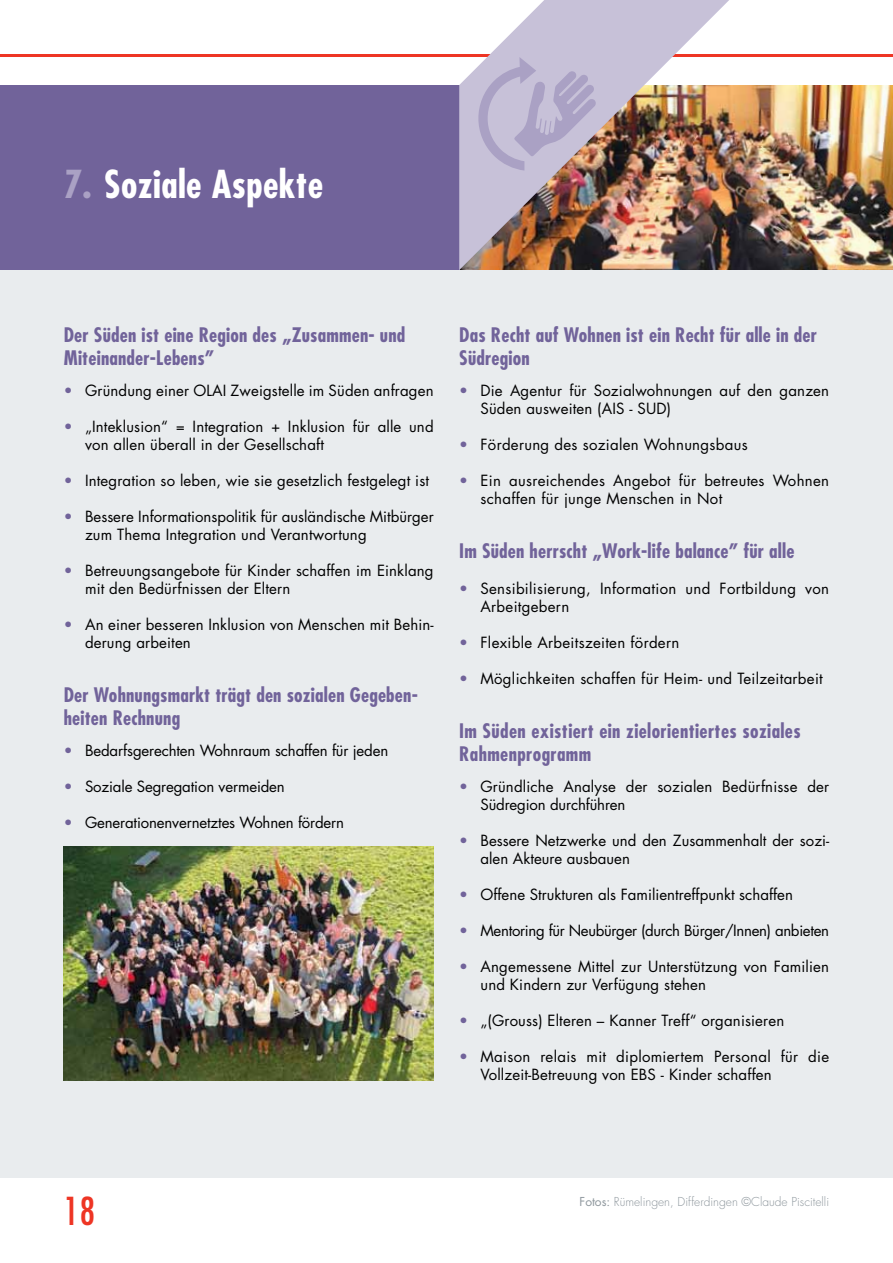
<style>
.page{position:relative;width:893px;height:1263px;background:#fff}
.page>*{position:absolute;margin:0;border:0;box-sizing:border-box;transform-origin:0 0}
.t1{font:700 condensed 37.5px "Futura";color:#fff}
.t2{font:condensed 37.5px "Futura";color:#ee3524}
.t3{font:700 condensed 19.5px/22.5px "Futura";letter-spacing:.01em;color:#71639a}
.t4{font:15px/18px "Futura";letter-spacing:.01em;color:#000}
.t5{font:15px "Futura";letter-spacing:-.01em;color:#000}
.t6{font:15px "Futura";letter-spacing:-.02em;color:#000}
.t7{font:300 12px "Futura";color:#8e979d}
.s1{color:#aaa1c4}
.s2{color:#71639a}
.s3{font-weight:400}
</style>
<div class="page">
<img style="left:729px;top:85px;width:164px;height:185px">
<div style="left:0;top:270px;width:893px;height:908px;background:#e9ecee"></div>
<div style="left:0;top:85px;width:459px;height:185px;background:#71639a"></div>
<hr style="left:0;top:54px;width:893px;height:3px;background:#ee3524">
<img style="left:459px;top:0;width:270px;height:270px">
<svg style="left:473px;top:57px;width:123px;height:114px;background:#bdb4cc"></svg>
<img style="left:64px;top:846px;width:370px;height:234px">
<h1 class="t1" style="left:64px;top:160px;width:261px"><span class="s1">7.</span> Soziale Aspekte</h1>
<h2 class="t3" style="left:64px;top:323px;width:343px">Der Süden ist eine Region des „Zusammen- und<br>Miteinander-Lebens”</h2>
<p class="t4" style="left:64px;top:381px;width:371px"><span class="s2">•</span> Gründung einer OLAI Zweigstelle im Süden anfragen</p>
<p class="t4" style="left:85px;top:417px;width:350px;text-indent:-21px"><span class="s2">•</span> „Inteklusion“ = Integration + Inklusion für alle und von allen überall in der Gesellschaft</p>
<p class="t4" style="left:64px;top:471px;width:367px"><span class="s2">•</span> Integration so leben, wie sie gesetzlich festgelegt ist</p>
<p class="t4" style="left:85px;top:507px;width:350px;text-indent:-21px"><span class="s2">•</span> Bessere Informationspolitik für ausländische Mitbürger zum Thema Integration und Verantwortung</p>
<p class="t4" style="left:85px;top:561px;width:350px;text-indent:-21px"><span class="s2">•</span> Betreuungsangebote für Kinder schaffen im Einklang mit den Bedürfnissen der Eltern</p>
<p class="t4" style="left:85px;top:615px;width:350px;text-indent:-21px"><span class="s2">•</span> An einer besseren Inklusion von Menschen mit Behin&shy;derung arbeiten</p>
<h2 class="t3" style="left:64px;top:683px;width:356px">Der Wohnungsmarkt trägt den sozialen Gegeben&shy;heiten Rechnung</h2>
<p class="t5" style="left:64px;top:740px;width:326px"><span class="s2">•</span> Bedarfsgerechten Wohnraum schaffen für jeden</p>
<p class="t5" style="left:64px;top:776px;width:223px"><span class="s2">•</span> Soziale Segregation vermeiden</p>
<p class="t5" style="left:64px;top:812px;width:282px"><span class="s2">•</span> Generationenvernetztes Wohnen fördern</p>
<h2 class="t3" style="left:459px;top:323px;width:359px">Das Recht auf Wohnen ist ein Recht für alle in der<br>Südregion</h2>
<p class="t4" style="left:480px;top:381px;width:350px;text-indent:-21px"><span class="s2">•</span> Die Agentur für Sozialwohnungen auf den ganzen<br>Süden ausweiten (AIS - SUD)</p>
<p class="t4" style="left:459px;top:435px;width:290px"><span class="s2">•</span> Förderung des sozialen Wohnungsbaus</p>
<p class="t4" style="left:480px;top:471px;width:350px;text-indent:-21px"><span class="s2">•</span> Ein ausreichendes Angebot für betreutes Wohnen schaffen für junge Menschen in Not</p>
<h2 class="t3" style="left:459px;top:539px;width:337px">Im Süden herrscht „Work-life balance” für alle</h2>
<p class="t4" style="left:480px;top:579px;width:350px;text-indent:-21px"><span class="s2">•</span> Sensibilisierung, Information und Fortbildung von<br>Arbeitgebern</p>
<p class="t4" style="left:459px;top:633px;width:222px"><span class="s2">•</span> Flexible Arbeitszeiten fördern</p>
<p class="t4" style="left:459px;top:669px;width:365px"><span class="s2">•</span> Möglichkeiten schaffen für Heim- und Teilzeitarbeit</p>
<h2 class="t3" style="left:459px;top:719px;width:343px">Im Süden existiert ein zielorientiertes soziales<br>Rahmenprogramm</h2>
<p class="t4" style="left:480px;top:777px;width:350px;text-indent:-21px"><span class="s2">•</span> Gründliche Analyse der sozialen Bedürfnisse der<br>Südregion durchführen</p>
<p class="t4" style="left:480px;top:831px;width:350px;text-indent:-21px"><span class="s2">•</span> Bessere Netzwerke und den Zusammenhalt der sozi&shy;alen Akteure ausbauen</p>
<p class="t4" style="left:459px;top:885px;width:335px"><span class="s2">•</span> Offene Strukturen als Familientreffpunkt schaffen</p>
<p class="t6" style="left:459px;top:920px;width:371px"><span class="s2">•</span> Mentoring für Neubürger (durch Bürger/Innen) anbieten</p>
<p class="t4" style="left:480px;top:957px;width:350px;text-indent:-21px"><span class="s2">•</span> Angemessene Mittel zur Unterstützung von Familien und Kindern zur Verfügung stehen</p>
<p class="t4" style="left:459px;top:1011px;width:327px"><span class="s2">•</span> „(Grouss) Elteren – Kanner Treff“ organisieren</p>
<p class="t4" style="left:480px;top:1047px;width:350px;text-indent:-21px"><span class="s2">•</span> Maison relais mit diplomiertem Personal für die<br>Vollzeit-Betreuung von EBS - Kinder schaffen</p>
<h1 class="t2" style="left:64px;top:1187px;width:33px">18</h1>
<p class="t7" style="left:580px;top:1194px;width:251px"><span class="s3">Fotos:</span> Rümelingen, Differdingen ©Claude Piscitelli</p>
</div>
